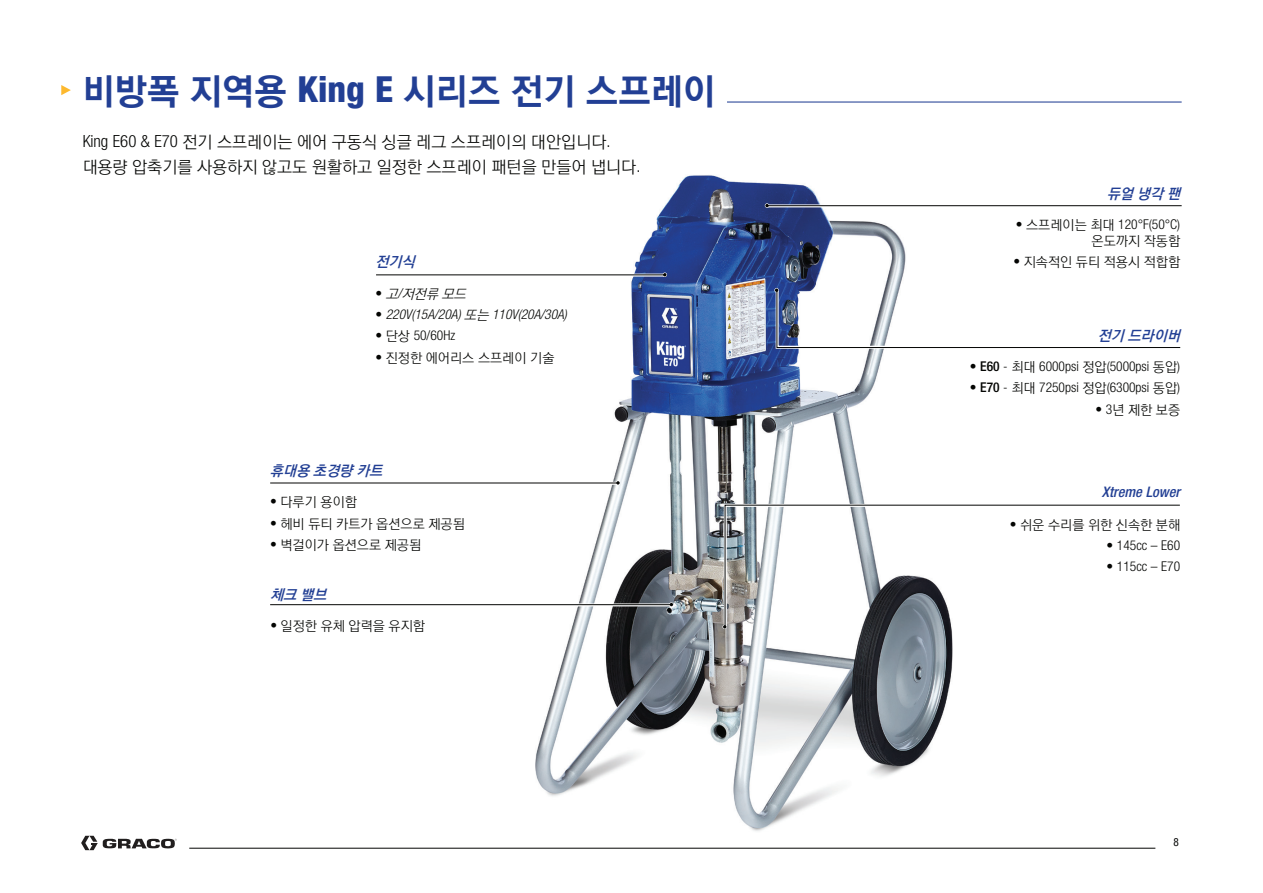
<style>
.page{position:relative;width:1263px;height:893px;background:#fff}
.page>*{position:absolute;margin:0;border:0;box-sizing:border-box;transform-origin:0 0}
.t1{font:36px "YDVYGO550";color:#223f94}
.t2{font:16.8px/24.8px "YDVYGO520";color:#040503}
.t3{font:italic 14.55px "YDVYGO540";color:#223f94}
.t4{font:italic 500 condensed 14.55px "Helvetica Neue LT Std";color:#223f94}
.t5{font:300 condensed 13.5px "Helvetica Neue LT Std";color:#040503}
.t6{font:13.5px "YDVYGO520";color:#040503}
.t7{font:italic 300 condensed 13.5px "Helvetica Neue LT Std";color:#040503}
.t8{font:italic 13.5px "YDVYGO520";color:#040503}
.t9{font:condensed 11.25px "Helvetica Neue LT Std";color:#040503}
.s1{font-family:"Helvetica Neue LT Std";font-weight:800;font-stretch:condensed}
.s2{font-family:"Helvetica Neue LT Std";font-weight:300;font-stretch:condensed}
.s3{font-family:"Helvetica Neue LT Std";font-weight:300;font-style:normal;font-stretch:condensed}
.s4{font-style:normal}
.s5{font-family:"YDVYGO520";font-weight:400;font-stretch:normal}
.s6{font-weight:500}
</style>
<div class="page">
<img style="left:396px;top:175px;width:683px;height:673px">
<svg style="left:81px;top:836px;width:96px;height:14px"></svg>
<hr style="left:189px;top:848px;width:966px;height:1px;background:#040503">
<hr style="left:727px;top:102px;width:455px;height:1px;background:#223f94">
<svg style="left:61px;top:85px;width:10px;height:10px"></svg>
<svg style="left:722px;top:502px;width:357px;height:129px"></svg>
<hr style="left:376px;top:274px;width:289px;height:3px;background:#fff">
<hr style="left:767px;top:204px;width:415px;height:3px;background:#fff">
<svg style="left:662px;top:272px;width:5px;height:5px"></svg>
<svg style="left:765px;top:203px;width:4px;height:5px"></svg>
<hr style="left:270px;top:482px;width:348px;height:3px;background:#fff">
<svg style="left:616px;top:481px;width:4px;height:4px"></svg>
<hr style="left:270px;top:483px;width:348px;height:1px;background:#040503">
<svg style="left:774px;top:288px;width:407px;height:62px"></svg>
<svg style="left:724px;top:504px;width:456px;height:124px"></svg>
<hr style="left:376px;top:274px;width:289px;height:1px;background:#040503">
<hr style="left:767px;top:205px;width:415px;height:1px;background:#040503">
<hr style="left:270px;top:603px;width:402px;height:3px;background:#fff">
<svg style="left:669px;top:602px;width:5px;height:5px"></svg>
<hr style="left:270px;top:604px;width:402px;height:1px;background:#040503">
<h1 class="t1" style="left:82px;top:67px;width:635px">비방폭 지역용 <span class="s1">King E</span> 시리즈 전기 스프레이</h1>
<p class="t2" style="left:82px;top:129px;width:560px"><span class="s2">King E60 &amp; E70</span> 전기 스프레이는 에어 구동식 싱글 레그 스프레이의 대안입니다<span class="s2">. </span>대용량 압축기를 사용하지 않고도 원활하고 일정한 스프레이 패턴을 만들어 냅니다<span class="s2">.</span></p>
<p class="t3" style="left:375px;top:252px;width:46px">전기식</p>
<p class="t8" style="left:375px;top:285px;width:97px"><span class="s3">•</span> 고<span class="s2">/</span>저전류 모드</p>
<p class="t7" style="left:375px;top:307px;width:193px"><span class="s4">•</span> 220V(15A/20A) <span class="s5">또는</span> 110V(20A/30A)</p>
<p class="t5" style="left:375px;top:328px;width:81px">• <span class="s5">단상</span> 50/60Hz</p>
<p class="t6" style="left:375px;top:348px;width:180px"><span class="s2">•</span> 진정한 에어리스 스프레이 기술</p>
<p class="t3" style="left:270px;top:461px;width:119px">휴대용 초경량 카트</p>
<p class="t6" style="left:270px;top:493px;width:88px"><span class="s2">•</span> 다루기 용이함</p>
<p class="t6" style="left:270px;top:515px;width:196px"><span class="s2">•</span> 헤비 듀티 카트가 옵션으로 제공됨</p>
<p class="t6" style="left:270px;top:536px;width:153px"><span class="s2">•</span> 벽걸이가 옵션으로 제공됨</p>
<p class="t3" style="left:270px;top:584px;width:63px">체크 밸브</p>
<p class="t6" style="left:270px;top:617px;width:156px"><span class="s2">•</span> 일정한 유체 압력을 유지함</p>
<p class="t3" style="left:1107px;top:184px;width:80px">듀얼 냉각 팬</p>
<p class="t5" style="left:1016px;top:217px;width:166px">• <span class="s5">스프레이는 최대</span> 120°F(50°C)</p>
<p class="t6" style="left:1091px;top:232px;width:90px">온도까지 작동함</p>
<p class="t6" style="left:1013px;top:253px;width:168px"><span class="s2">•</span> 지속적인 듀티 적용시 적합함</p>
<p class="t3" style="left:1098px;top:326px;width:89px">전기 드라이버</p>
<p class="t5" style="left:970px;top:359px;width:212px">• <span class="s6">E60</span> - <span class="s5">최대</span> 6000psi <span class="s5">정압</span>(5000psi <span class="s5">동압</span>)</p>
<p class="t5" style="left:970px;top:380px;width:212px">• <span class="s6">E70</span> - <span class="s5">최대</span> 7250psi <span class="s5">정압</span>(6300psi <span class="s5">동압</span>)</p>
<p class="t6" style="left:1095px;top:401px;width:86px"><span class="s2">• 3</span>년 제한 보증</p>
<p class="t4" style="left:1102px;top:483px;width:80px">Xtreme Lower</p>
<p class="t6" style="left:1010px;top:516px;width:172px"><span class="s2">•</span> 쉬운 수리를 위한 신속한 분해</p>
<p class="t5" style="left:1107px;top:537px;width:75px">• 145cc – E60</p>
<p class="t5" style="left:1107px;top:558px;width:75px">• 115cc – E70</p>
<p class="t9" style="left:1173px;top:836px;width:7px">8</p>
</div>
